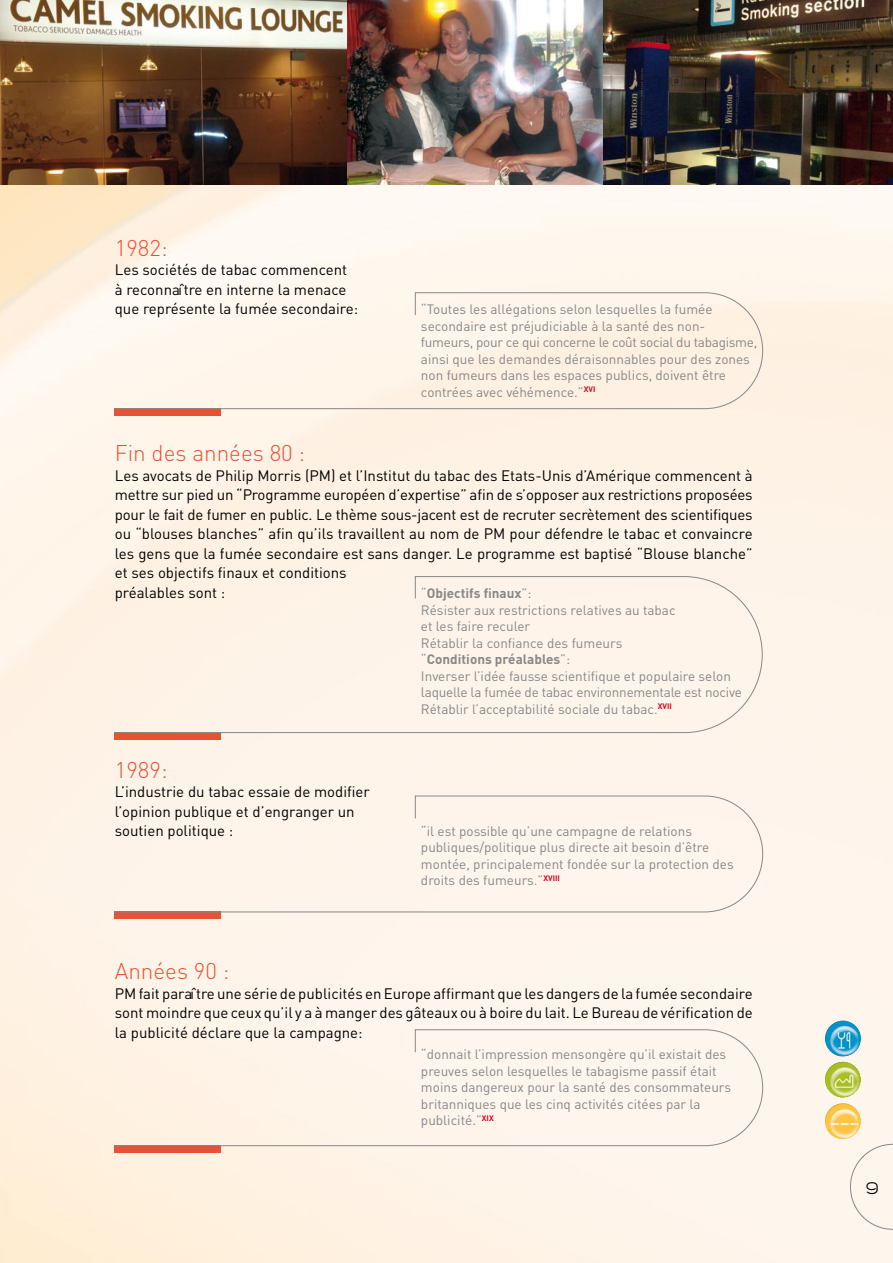
<style>
.page{position:relative;width:893px;height:1263px;background:#fff}
.page>*{position:absolute;margin:0;border:0;box-sizing:border-box;transform-origin:0 0}
.t1{font:300 22.5px "DIN";color:#e75236}
.t2{font:18px "Cabourg";color:#000}
.t3{font:15px/19.5px "DIN";color:#000}
.t4{font:13.5px/16.5px "DIN";color:#878889}
.s1{font-weight:700}
</style>
<div class="page">
<img style="left:0;top:185px;width:893px;height:1078px">
<svg style="left:115px;top:409px;width:106px;height:7px"></svg>
<svg style="left:114px;top:292px;width:649px;height:117px;background:#fcf2e6"></svg>
<img style="left:825px;top:1020px;width:36px;height:37px">
<img style="left:825px;top:1062px;width:36px;height:36px">
<img style="left:825px;top:1103px;width:36px;height:36px">
<div style="left:850px;top:1144px;width:43px;height:86px;background:#fef5ec"></div>
<img style="left:347px;top:0;width:257px;height:185px">
<img style="left:604px;top:0;width:289px;height:185px">
<img style="left:0;top:0;width:347px;height:185px">
<div style="left:115px;top:733px;width:106px;height:7px;background:#e75236"></div>
<div style="left:114px;top:576px;width:649px;height:157px;background:#fef4ea"></div>
<div style="left:115px;top:912px;width:106px;height:7px;background:#e75236"></div>
<div style="left:114px;top:795px;width:649px;height:118px;background:#fef4eb"></div>
<svg style="left:115px;top:1146px;width:106px;height:6px"></svg>
<svg style="left:114px;top:1029px;width:649px;height:117px;background:#fcf2e8"></svg>
<h1 class="t1" style="left:115px;top:234px;width:54px">1982:</h1>
<p class="t3" style="left:115px;top:260px;width:245px">Les sociétés de tabac commencent à reconnaître en interne la menace que représente la fumée secondaire:</p>
<p class="t4" style="left:421px;top:301px;width:338px">“Toutes les allégations selon lesquelles la fumée secondaire est préjudiciable à la santé des non&shy;fumeurs, pour ce qui concerne le coût social du tabagisme, ainsi que les demandes déraisonnables pour des zones non fumeurs dans les espaces publics, doivent être contrées avec véhémence.”<sup>XVI</sup></p>
<h1 class="t1" style="left:115px;top:439px;width:192px">Fin des années 80 :</h1>
<p class="t3" style="left:115px;top:465px;width:639px">Les avocats de Philip Morris (PM) et l’Institut du tabac des Etats-Unis d’Amérique commencent à mettre sur pied un “Programme européen d’expertise” afin de s’opposer aux restrictions proposées pour le fait de fumer en public. Le thème sous-jacent est de recruter secrètement des scientifiques ou “blouses blanches” afin qu’ils travaillent au nom de PM pour défendre le tabac et convaincre les gens que la fumée secondaire est sans danger. Le programme est baptisé “Blouse blanche” et ses objectifs finaux et conditions<br>préalables sont :</p>
<p class="t4" style="left:421px;top:585px;width:322px">“<span class="s1">Objectifs finaux</span>”:<br>Résister aux restrictions relatives au tabac<br>et les faire reculer<br>Rétablir la confiance des fumeurs<br>“<span class="s1">Conditions préalables</span>”:<br>Inverser l’idée fausse scientifique et populaire selon laquelle la fumée de tabac environnementale est nocive Rétablir l’acceptabilité sociale du tabac.<sup>XVII</sup></p>
<h1 class="t1" style="left:115px;top:756px;width:54px">1989:</h1>
<p class="t3" style="left:115px;top:782px;width:257px">L’industrie du tabac essaie de modifier l’opinion publique et d’engranger un soutien politique :</p>
<p class="t4" style="left:421px;top:822px;width:314px">“il est possible qu’une campagne de relations publiques/politique plus directe ait besoin d’être montée, principalement fondée sur la protection des droits des fumeurs.”<sup>XVIII</sup></p>
<h1 class="t1" style="left:115px;top:957px;width:116px">Années 90 :</h1>
<p class="t3" style="left:115px;top:983px;width:639px;text-align:justify">PM fait paraître une série de publicités en Europe affirmant que les dangers de la fumée secondaire sont moindre que ceux qu’il y a à manger des gâteaux ou à boire du lait. Le Bureau de vérification de la publicité déclare que la campagne:</p>
<p class="t4" style="left:421px;top:1046px;width:312px">“donnait l’impression mensongère qu’il existait des preuves selon lesquelles le tabagisme passif était moins dangereux pour la santé des consommateurs britanniques que les cinq activités citées par la publicité.”<sup>XIX</sup></p>
<h2 class="t2" style="left:866px;top:1179px;width:14px">9</h2>
</div>
